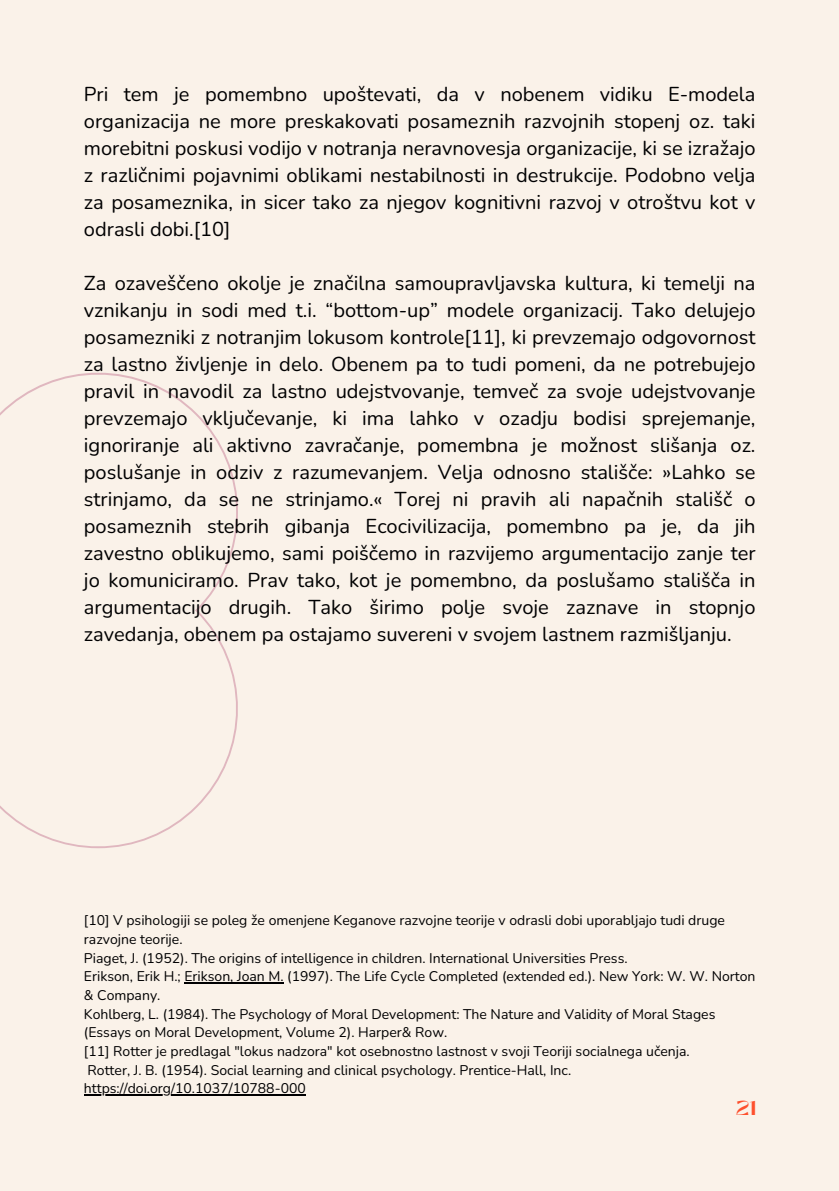
<style>
.page{position:relative;width:839px;height:1191px;background:#fff}
.page>*{position:absolute;margin:0;border:0;box-sizing:border-box;transform-origin:0 0}
.t1{font:20px/27px "Nunito";color:#000001;text-align:justify}
.t2{font:700 20px "Black Mango";color:#fe502d}
.t3{font:14px/18.6px "Nunito";color:#000001}
</style>
<div class="page">
<div style="left:0;top:0;width:838px;height:1191px;background:#faf2e9"></div>
<svg style="left:0;top:372px;width:238px;height:477px"></svg>
<hr style="left:184px;top:983px;width:99px;height:1px;background:#000001">
<hr style="left:84px;top:1095px;width:222px;height:1px;background:#000001">
<h1 class="t1" style="left:84px;top:81px;width:673px">Pri tem je pomembno upoštevati, da v nobenem vidiku E-modela organizacija ne more preskakovati posameznih razvojnih stopenj oz. taki morebitni poskusi vodijo v notranja neravnovesja organizacije, ki se izražajo z različnimi pojavnimi oblikami nestabilnosti in destrukcije. Podobno velja za posameznika, in sicer tako za njegov kognitivni razvoj v otroštvu kot v odrasli dobi.[10]</h1>
<h1 class="t1" style="left:84px;top:270px;width:673px">Za ozaveščeno okolje je značilna samoupravljavska kultura, ki temelji na vznikanju in sodi med t.i. “bottom-up” modele organizacij. Tako delujejo posamezniki z notranjim lokusom kontrole[11], ki prevzemajo odgovornost za lastno življenje in delo. Obenem pa to tudi pomeni, da ne potrebujejo pravil in navodil za lastno udejstvovanje, temveč za svoje udejstvovanje prevzemajo vključevanje, ki ima lahko v ozadju bodisi sprejemanje, ignoriranje ali aktivno zavračanje, pomembna je možnost slišanja oz. poslušanje in odziv z razumevanjem. Velja odnosno stališče: »Lahko se strinjamo, da se ne strinjamo.« Torej ni pravih ali napačnih stališč o posameznih stebrih gibanja Ecocivilizacija, pomembno pa je, da jih zavestno oblikujemo, sami poiščemo in razvijemo argumentacijo zanje ter jo komuniciramo. Prav tako, kot je pomembno, da poslušamo stališča in argumentacijo drugih. Tako širimo polje svoje zaznave in stopnjo zavedanja, obenem pa ostajamo suvereni v svojem lastnem razmišljanju.</h1>
<p class="t3" style="left:84px;top:912px;width:642px">[10] V psihologiji se poleg že omenjene Keganove razvojne teorije v odrasli dobi uporabljajo tudi druge razvojne teorije.</p>
<p class="t3" style="left:84px;top:949px;width:545px">Piaget, J. (1952). The origins of intelligence in children. International Universities Press.</p>
<p class="t3" style="left:84px;top:968px;width:673px">Erikson, Erik H.; Erikson, Joan M. (1997). The Life Cycle Completed (extended ed.). New York: W. W. Norton &amp; Company.</p>
<p class="t3" style="left:84px;top:1005px;width:633px">Kohlberg, L. (1984). The Psychology of Moral Development: The Nature and Validity of Moral Stages (Essays on Moral Development, Volume 2). Harper&amp; Row.</p>
<p class="t3" style="left:84px;top:1042px;width:607px">[11] Rotter je predlagal "lokus nadzora" kot osebnostno lastnost v svoji Teoriji socialnega učenja.</p>
<p class="t3" style="left:88px;top:1061px;width:485px">Rotter, J. B. (1954). Social learning and clinical psychology. Prentice-Hall, Inc.</p>
<p class="t3" style="left:84px;top:1080px;width:223px">https://doi.org/10.1037/10788-000</p>
<p class="t2" style="left:736px;top:1093px;width:21px">21</p>
</div>
